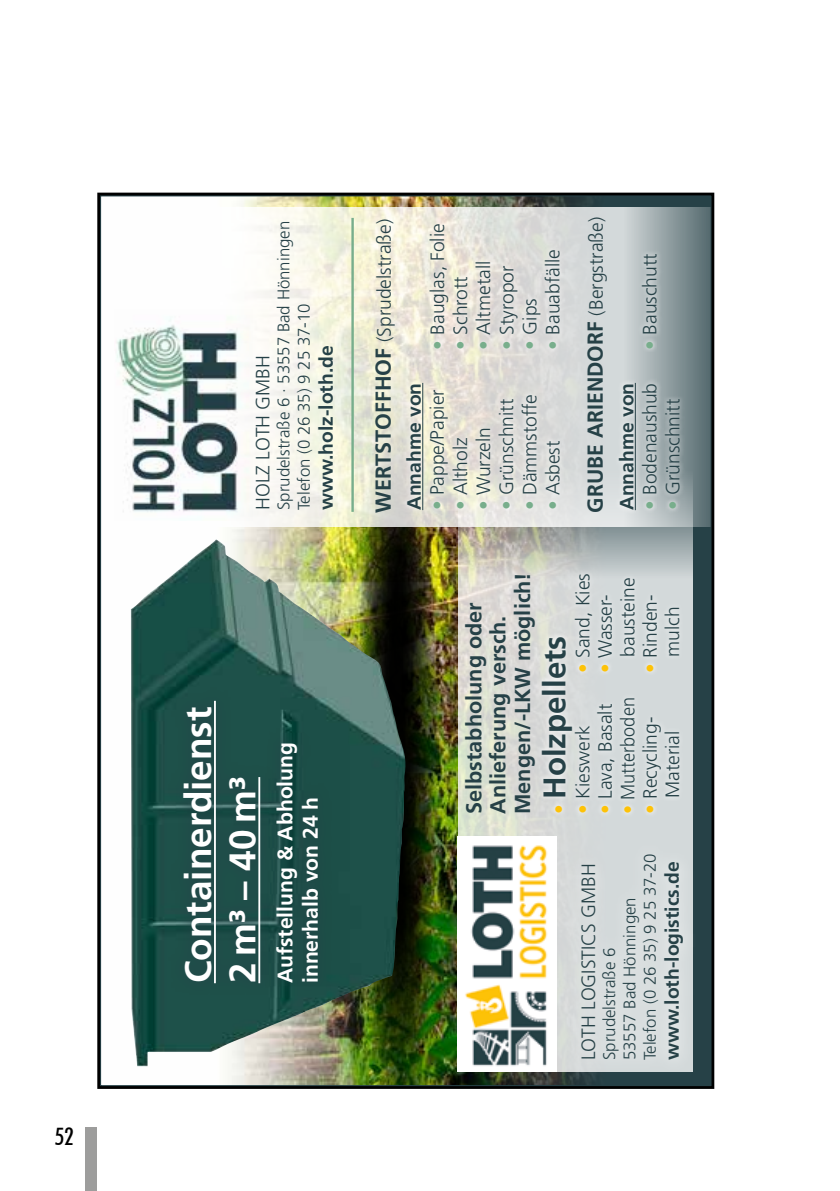
<style>
.page{position:relative;width:840px;height:1191px;background:#fff}
.page>*{position:absolute;margin:0;border:0;box-sizing:border-box;transform-origin:0 0}
.t1{font:700 37px/44.4px "Frutiger";color:#fff}
.t2{font:700 31.2px "Frutiger";color:#264147}
.t3{font:500 condensed 24px "Futura BT";color:#000}
.t4{font:700 21.6px/24.2px "Frutiger";color:#264147}
.t5{font:700 21.2px/25.4px "Frutiger";color:#fff}
.t6{font:300 19.2px/22.4px "Frutiger";color:#264147;text-align:center}
.t7{font:700 19.2px "Frutiger";color:#264147}
.t8{font:300 19.2px "Frutiger";color:#264147;scale:.94 1}
.t9{font:300 16.8px/20.2px "Frutiger";color:#264147}
.s1{font-weight:700;font-size:21.6px}
.s2{font-weight:300;font-size:19.2px}
.s3{color:#78ae8c}
.s4{color:#fdc208}
.s5{font-weight:300;font-size:19.2px;color:#fdc208}
</style>
<div class="page">
<div style="left:85px;top:1126px;width:11px;height:65px;background:#9d9d9c"></div>
<img style="left:130px;top:197px;width:323px;height:887px">
<img style="left:453px;top:197px;width:256px;height:887px">
<svg style="left:457px;top:527px;width:235px;height:544px;fill:#d6d9d4"></svg>
<img style="left:357px;top:527px;width:80px;height:557px">
<img style="left:131px;top:539px;width:276px;height:527px">
<div style="left:168px;top:686px;width:108px;height:311px;background:#1f4d49"></div>
<hr style="left:214px;top:701px;width:2px;height:282px;background:#fff">
<hr style="left:258px;top:777px;width:2px;height:206px;background:#fff">
<div style="left:261px;top:728px;width:72px;height:269px;background:#264147;opacity:.75"></div>
<div style="left:569px;top:568px;width:114px;height:250px;background:#d6dbdc"></div>
<img style="left:457px;top:837px;width:98px;height:234px">
<svg style="left:130px;top:208px;width:579px;height:319px"></svg>
<svg style="left:400px;top:218px;width:164px;height:297px"></svg>
<hr style="left:422px;top:383px;width:1px;height:127px;background:#264147">
<svg style="left:613px;top:248px;width:71px;height:267px"></svg>
<hr style="left:634px;top:383px;width:1px;height:127px;background:#264147">
<div style="left:240px;top:207px;width:108px;height:317px;background:linear-gradient(to right,#fefcfe,#f1f2de)"></div>
<div style="left:566px;top:839px;width:131px;height:235px;background:#d9ddde"></div>
<img style="left:116px;top:309px;width:136px;height:212px">
<hr style="left:351px;top:218px;width:2px;height:294px;background:#78ae8c">
<svg style="left:535px;top:631px;width:37px;height:186px"></svg>
<div style="left:97px;top:193px;width:617px;height:896px;border:3px solid #000"></div>
<p class="t3" style="left:55px;top:1122px;width:20px">52</p>
<p class="t9" style="left:273px;top:510px;width:291px;rotate:-90deg">Sprudelstraße 6 · 53557 Bad Hönningen<br>Telefon (0 26 35) 9 25 37-10</p>
<p class="t7" style="left:315px;top:510px;width:166px;rotate:-90deg">www.holz-loth.de</p>
<p class="t6" style="left:251px;top:510px;width:157px;rotate:-90deg">HOLZ LOTH GMBH</p>
<h1 class="t1" style="left:176px;top:983px;width:278px;rotate:-90deg">Containerdienst<br>2 m³ – 40 m³</h1>
<p class="t5" style="left:272px;top:983px;width:243px;rotate:-90deg">Aufstellung &amp; Abholung innerhalb von 24 h</p>
<p class="t6" style="left:373px;top:512px;width:295px;rotate:-90deg"><span class="s1">WERTSTOFFHOF</span> (Sprudelstraße)</p>
<p class="t4" style="left:582px;top:512px;width:297px;rotate:-90deg">GRUBE ARIENDORF <span class="s2">(Bergstraße)</span></p>
<p class="t6" style="left:426px;top:349px;width:128px;rotate:-90deg"><span class="s3">•</span> Bauglas, Folie</p>
<p class="t6" style="left:541px;top:349px;width:102px;rotate:-90deg"><span class="s3">•</span> Bauabfälle</p>
<p class="t6" style="left:472px;top:349px;width:90px;rotate:-90deg"><span class="s3">•</span> Altmetall</p>
<p class="t6" style="left:495px;top:349px;width:86px;rotate:-90deg"><span class="s3">•</span> Styropor</p>
<p class="t6" style="left:449px;top:349px;width:75px;rotate:-90deg"><span class="s3">•</span> Schrott</p>
<p class="t6" style="left:518px;top:349px;width:53px;rotate:-90deg"><span class="s3">•</span> Gips</p>
<p class="t7" style="left:402px;top:510px;width:129px;rotate:-90deg">Annahme von</p>
<p class="t6" style="left:426px;top:510px;width:122px;rotate:-90deg"><span class="s3">•</span> Pappe/Papier</p>
<p class="t6" style="left:495px;top:510px;width:113px;rotate:-90deg"><span class="s3">•</span> Grünschnitt</p>
<p class="t6" style="left:518px;top:510px;width:118px;rotate:-90deg"><span class="s3">•</span> Dämmstoffe</p>
<p class="t6" style="left:449px;top:510px;width:74px;rotate:-90deg"><span class="s3">•</span> Altholz</p>
<p class="t6" style="left:472px;top:510px;width:85px;rotate:-90deg"><span class="s3">•</span> Wurzeln</p>
<p class="t6" style="left:541px;top:510px;width:71px;rotate:-90deg"><span class="s3">•</span> Asbest</p>
<p class="t6" style="left:638px;top:349px;width:98px;rotate:-90deg"><span class="s3">•</span> Bauschutt</p>
<p class="t7" style="left:615px;top:510px;width:129px;rotate:-90deg">Annahme von</p>
<p class="t6" style="left:638px;top:510px;width:129px;rotate:-90deg"><span class="s3">•</span> Bodenaushub</p>
<p class="t6" style="left:661px;top:510px;width:113px;rotate:-90deg"><span class="s3">•</span> Grünschnitt</p>
<p class="t6" style="left:571px;top:673px;width:101px;rotate:-90deg"><span class="s4">•</span> Sand, Kies</p>
<p class="t6" style="left:593px;top:657px;width:81px;text-align:left;text-indent:-16px;rotate:-90deg"><span class="s4">•</span> Wasser&shy;bausteine</p>
<p class="t4" style="left:461px;top:814px;width:243px;rotate:-90deg">Selbstabholung oder<br>Anlieferung versch.<br>Mengen/-LKW möglich!</p>
<p class="t6" style="left:638px;top:673px;width:80px;rotate:-90deg"><span class="s4">•</span> Rinden&shy;mulch</p>
<h2 class="t2" style="left:536px;top:814px;width:180px;rotate:-90deg"><span class="s5">•</span> Holzpellets</h2>
<p class="t6" style="left:593px;top:814px;width:112px;rotate:-90deg"><span class="s4">•</span> Lava, Basalt</p>
<p class="t8" style="left:616px;top:814px;width:126px;rotate:-90deg"><span class="s4">•</span> Mutterboden</p>
<p class="t6" style="left:638px;top:814px;width:99px;rotate:-90deg"><span class="s4">•</span> Recycling-<br>Material</p>
<p class="t6" style="left:571px;top:814px;width:90px;rotate:-90deg"><span class="s4">•</span> Kieswerk</p>
<p class="t6" style="left:576px;top:1060px;width:198px;rotate:-90deg">LOTH LOGISTICS GMBH</p>
<p class="t9" style="left:599px;top:1060px;width:208px;rotate:-90deg">Sprudelstraße 6<br>53557 Bad Hönningen<br>Telefon (0 26 35) 9 25 37-20</p>
<p class="t7" style="left:660px;top:1060px;width:200px;rotate:-90deg">www.loth-logistics.de</p>
</div>
